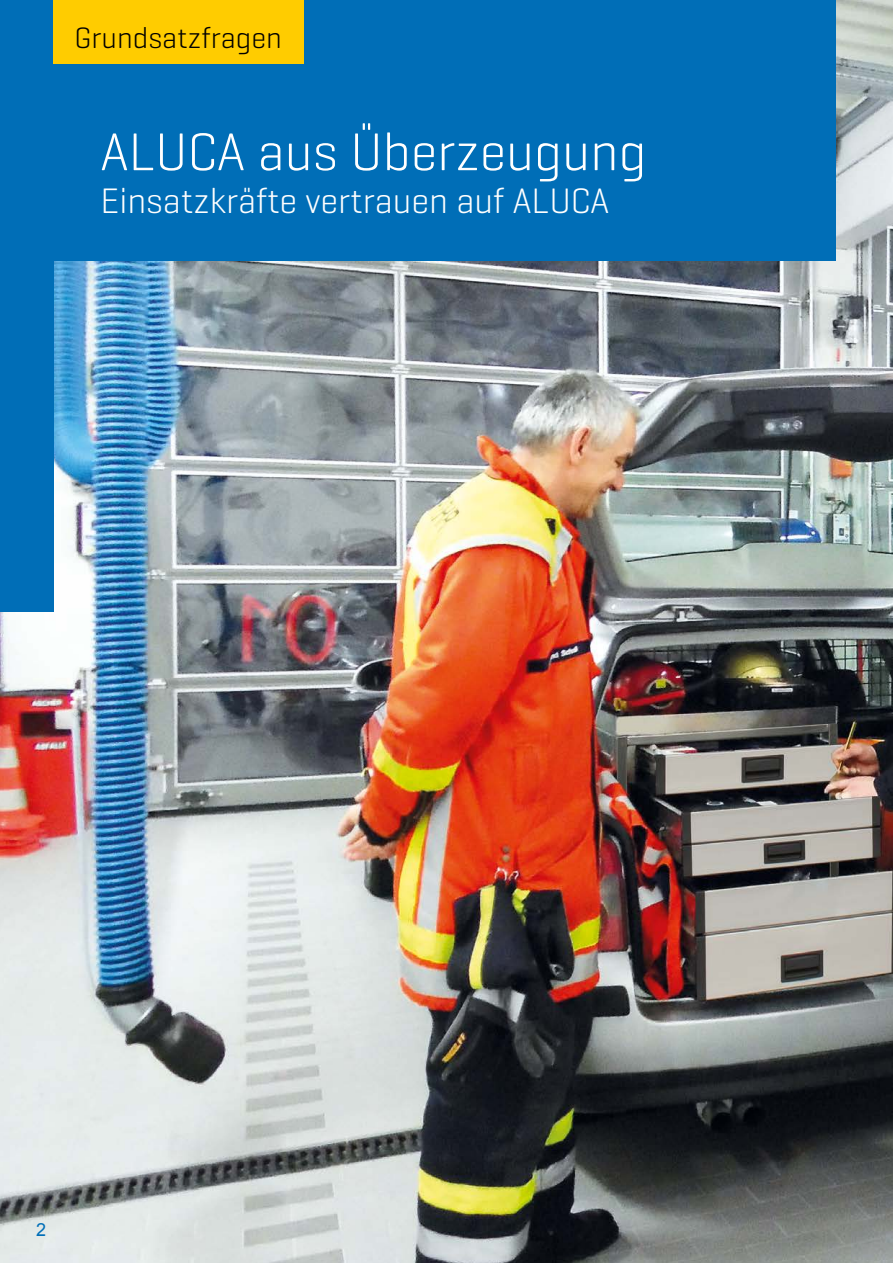
<style>
.page{position:relative;width:893px;height:1263px;background:#fff}
.page>*{position:absolute;margin:0;border:0;box-sizing:border-box;transform-origin:0 0}
.t1{font:300 54px "Geogrotesque";color:#fff}
.t2{font:300 36px "Geogrotesque";color:#fff}
.t3{font:300 30px "Geogrotesque";color:#000}
.t4{font:18px "Arial";color:#006eb7}
</style>
<div class="page">
<img style="left:0;top:0;width:893px;height:1263px">
<div style="left:0;top:0;width:836px;height:260px;background:#006eb7"></div>
<div style="left:0;top:111px;width:53px;height:501px;background:#006eb7"></div>
<div style="left:53px;top:0;width:250px;height:64px;background:#fc0"></div>
<p class="t3" style="left:74px;top:19px;width:209px">Grundsatzfragen</p>
<h1 class="t1" style="left:100px;top:118px;width:548px">ALUCA aus Überzeugung</h1>
<p class="t2" style="left:100px;top:179px;width:510px">Einsatzkräfte vertrauen auf ALUCA</p>
<p class="t4" style="left:36px;top:1218px;width:12px">2</p>
</div>
